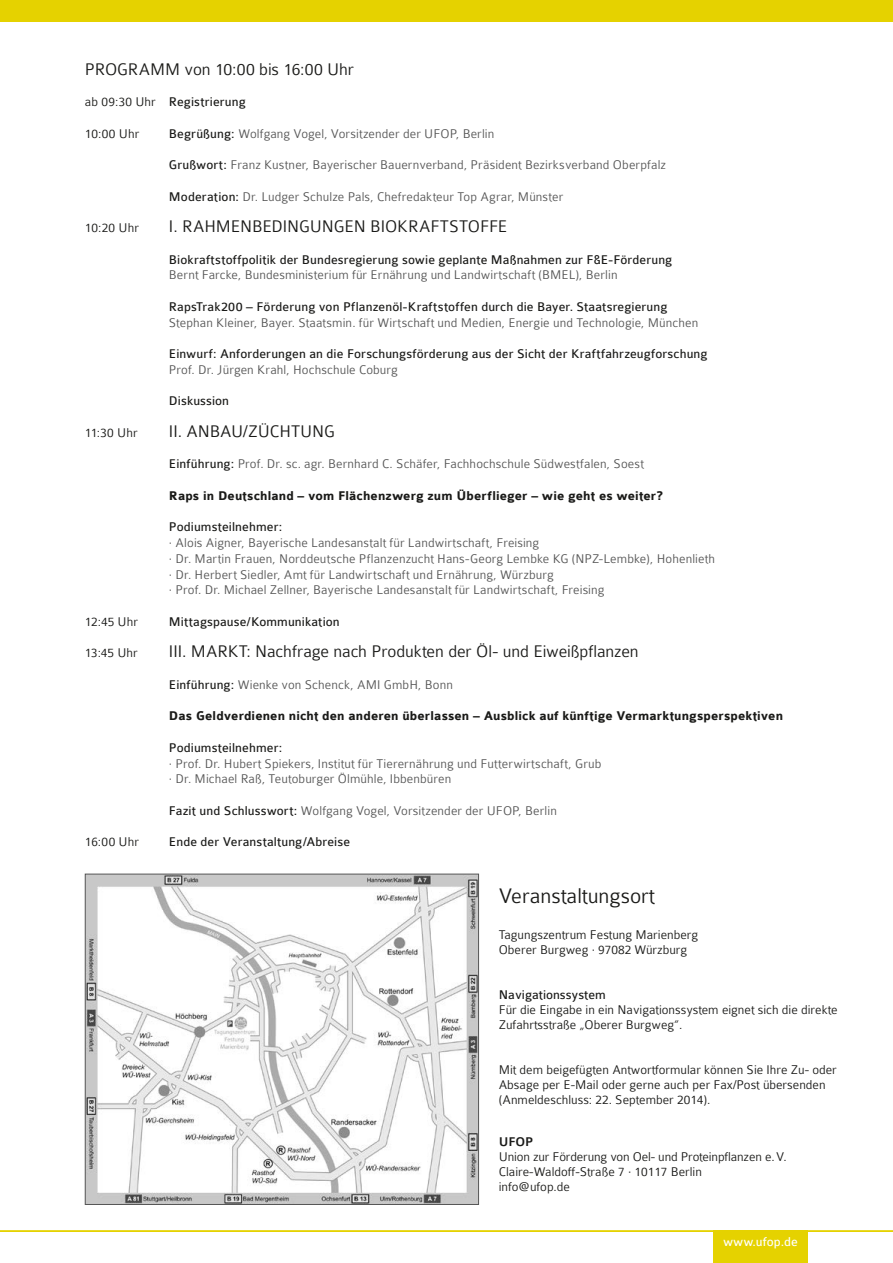
<style>
.page{position:relative;width:893px;height:1263px;background:#fff}
.page>*{position:absolute;margin:0;border:0;box-sizing:border-box;transform-origin:0 0}
.t1{font:300 22.5px "Colaborate";color:#1a1a18}
.t2{font:300 18px "Colaborate";letter-spacing:-.005em;color:#1a1a18}
.t3{font:300 13.5px/15.8px "Colaborate";letter-spacing:.01em;color:#565656}
.t4{font:300 13.5px/15px "Colaborate";color:#1a1a18}
.t5{font:13.5px "Colaborate";letter-spacing:.005em;color:#1a1a18}
.t6{font:700 13.5px "Colaborate";letter-spacing:.01em;color:#1a1a18}
.t7{font:13.5px "Colaborate";color:#fff}
.t8{font:500 13.5px "Colaborate";color:#1a1a18}
.s1{font-weight:300}
.s2{font-weight:400;color:#1a1a18}
</style>
<div class="page">
<div style="left:0;top:0;width:893px;height:21px;background:#e5d200"></div>
<img style="left:87px;top:876px;width:390px;height:327px">
<div style="left:85px;top:874px;width:394px;height:331px;border:1px solid #565656"></div>
<hr style="left:0;top:1230px;width:893px;height:2px;background:#e5d200">
<div style="left:713px;top:1231px;width:95px;height:32px;background:#e5d200"></div>
<h2 class="t2" style="left:85px;top:60px;width:271px">PROGRAMM von 10:00 bis 16:00 Uhr</h2>
<p class="t5" style="left:85px;top:95px;width:162px"><span class="s1">ab 09:30 Uhr</span> Registrierung</p>
<p class="t4" style="left:85px;top:126px;width:56px">10:00 Uhr</p>
<p class="t3" style="left:169px;top:125px;width:327px"><span class="s2">Begrüßung:</span> Wolfgang Vogel, Vorsitzender der UFOP, Berlin</p>
<p class="t3" style="left:169px;top:157px;width:499px"><span class="s2">Grußwort:</span> Franz Kustner, Bayerischer Bauernverband, Präsident Bezirksverband Oberpfalz</p>
<p class="t3" style="left:169px;top:188px;width:396px"><span class="s2">Moderation:</span> Dr. Ludger Schulze Pals, Chefredakteur Top Agrar, Münster</p>
<p class="t4" style="left:85px;top:220px;width:56px">10:20 Uhr</p>
<h2 class="t2" style="left:169px;top:217px;width:340px">I. RAHMENBEDINGUNGEN BIOKRAFTSTOFFE</h2>
<p class="t5" style="left:169px;top:252px;width:505px">Biokraftstoffpolitik der Bundesregierung sowie geplante Maßnahmen zur F&amp;E-Förderung</p>
<p class="t3" style="left:169px;top:267px;width:450px">Bernt Farcke, Bundesministerium für Ernährung und Landwirtschaft (BMEL), Berlin</p>
<p class="t5" style="left:169px;top:300px;width:500px">RapsTrak200 – Förderung von Pflanzenöl-Kraftstoffen durch die Bayer. Staatsregierung</p>
<p class="t3" style="left:169px;top:314px;width:531px">Stephan Kleiner, Bayer. Staatsmin. für Wirtschaft und Medien, Energie und Technologie, München</p>
<p class="t5" style="left:169px;top:347px;width:540px">Einwurf: Anforderungen an die Forschungsförderung aus der Sicht der Kraftfahrzeugforschung</p>
<p class="t3" style="left:169px;top:362px;width:230px">Prof. Dr. Jürgen Krahl, Hochschule Coburg</p>
<p class="t5" style="left:169px;top:394px;width:62px">Diskussion</p>
<p class="t4" style="left:85px;top:425px;width:54px">11:30 Uhr</p>
<h2 class="t2" style="left:169px;top:422px;width:168px">II. ANBAU/ZÜCHTUNG</h2>
<p class="t3" style="left:169px;top:456px;width:476px"><span class="s2">Einführung:</span> Prof. Dr. sc. agr. Bernhard C. Schäfer, Fachhochschule Südwestfalen, Soest</p>
<p class="t6" style="left:169px;top:489px;width:495px">Raps in Deutschland – vom Flächenzwerg zum Überflieger – wie geht es weiter?</p>
<p class="t5" style="left:169px;top:520px;width:115px">Podiumsteilnehmer:</p>
<p class="t3" style="left:169px;top:535px;width:548px">· Alois Aigner, Bayerische Landesanstalt für Landwirtschaft, Freising<br>· Dr. Martin Frauen, Norddeutsche Pflanzenzucht Hans-Georg Lembke KG (NPZ-Lembke), Hohenlieth · Dr. Herbert Siedler, Amt für Landwirtschaft und Ernährung, Würzburg<br>· Prof. Dr. Michael Zellner, Bayerische Landesanstalt für Landwirtschaft, Freising</p>
<p class="t4" style="left:85px;top:614px;width:55px">12:45 Uhr</p>
<p class="t5" style="left:169px;top:615px;width:172px">Mittagspause/Kommunikation</p>
<p class="t4" style="left:85px;top:646px;width:54px">13:45 Uhr</p>
<h2 class="t2" style="left:169px;top:642px;width:471px">III. MARKT: Nachfrage nach Produkten der Öl- und Eiweißpflanzen</h2>
<p class="t3" style="left:169px;top:677px;width:286px"><span class="s2">Einführung:</span> Wienke von Schenck, AMI GmbH, Bonn</p>
<p class="t6" style="left:169px;top:709px;width:616px">Das Geldverdienen nicht den anderen überlassen – Ausblick auf künftige Vermarktungsperspektiven</p>
<p class="t5" style="left:169px;top:741px;width:115px">Podiumsteilnehmer:</p>
<p class="t3" style="left:169px;top:755px;width:434px">· Prof. Dr. Hubert Spiekers, Institut für Tierernährung und Futterwirtschaft, Grub · Dr. Michael Raß, Teutoburger Ölmühle, Ibbenbüren</p>
<p class="t3" style="left:169px;top:803px;width:389px"><span class="s2">Fazit und Schlusswort:</span> Wolfgang Vogel, Vorsitzender der UFOP, Berlin</p>
<p class="t4" style="left:85px;top:835px;width:56px">16:00 Uhr</p>
<p class="t5" style="left:169px;top:835px;width:183px">Ende der Veranstaltung/Abreise</p>
<h1 class="t1" style="left:499px;top:884px;width:157px">Veranstaltungsort</h1>
<p class="t4" style="left:499px;top:927px;width:201px">Tagungszentrum Festung Marienberg<br>Oberer Burgweg · 97082 Würzburg</p>
<p class="t5" style="left:499px;top:987px;width:109px">Navigationssystem</p>
<p class="t4" style="left:499px;top:1002px;width:340px">Für die Eingabe in ein Navigationssystem eignet sich die direkte<br>Zufahrtsstraße „Oberer Burgweg“.</p>
<p class="t4" style="left:499px;top:1062px;width:340px">Mit dem beigefügten Antwortformular können Sie Ihre Zu- oder<br>Absage per E-Mail oder gerne auch per Fax/Post übersenden (Anmeldeschluss: 22. September 2014).</p>
<p class="t8" style="left:499px;top:1134px;width:36px">UFOP</p>
<p class="t4" style="left:499px;top:1149px;width:289px">Union zur Förderung von Oel- und Proteinpflanzen e.V.<br>Claire-Waldoff-Straße 7 · 10117 Berlin<br>info@ufop.de</p>
<p class="t7" style="left:723px;top:1235px;width:76px">www.ufop.de</p>
</div>
